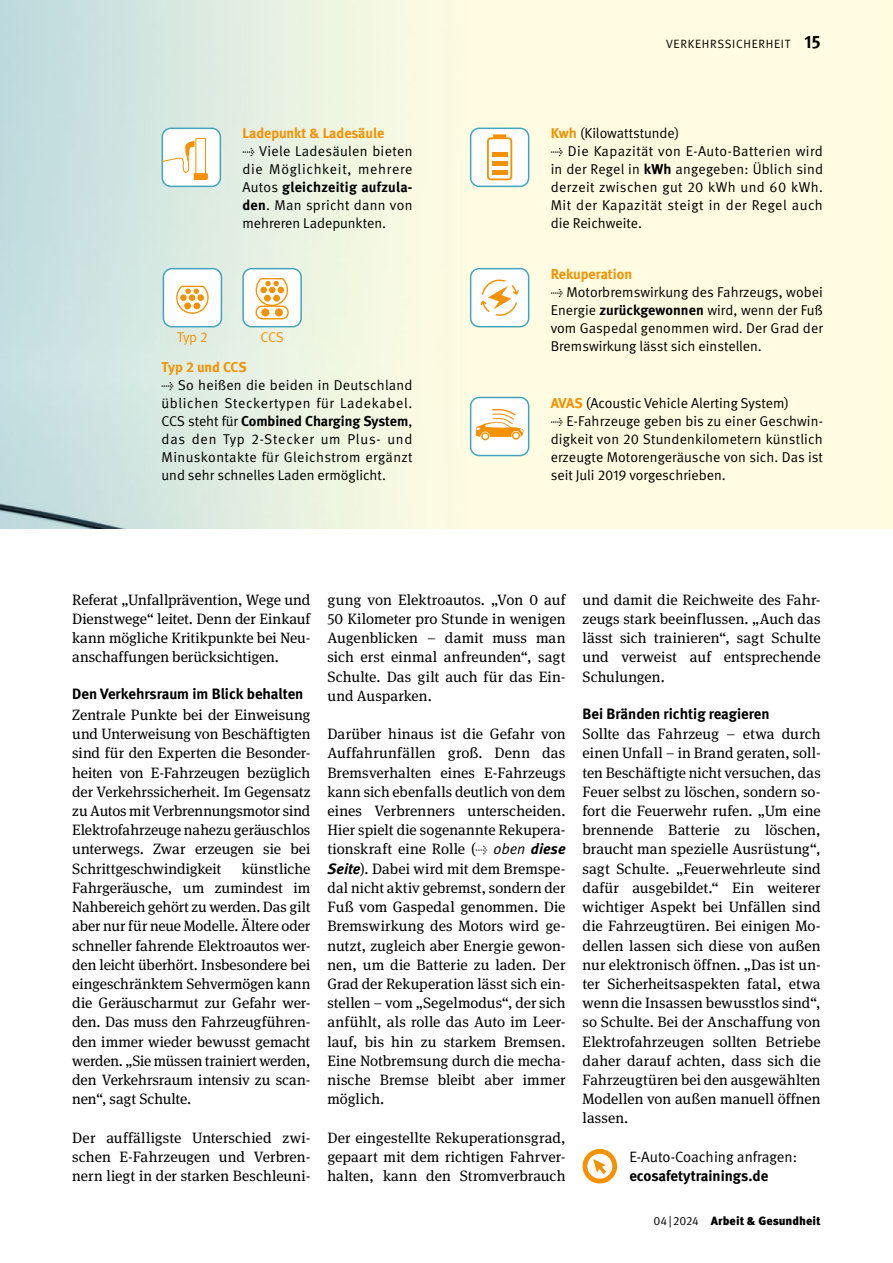
<style>
.page{position:relative;width:893px;height:1263px;background:#fff}
.page>*{position:absolute;margin:0;border:0;box-sizing:border-box;transform-origin:0 0}
._04-Fließtext{font:15px/19.2px "DGUV Meta Serif";color:#000;text-align:justify}
._05-Zwiti{font:700 15px "DGUV Meta";color:#000}
.Webhinweis-Text{font:15px/19.2px "DGUV Meta";color:#000}
.Info-Text{font:14.25px/18px "DGUV Meta";letter-spacing:.01em;color:#000;text-align:justify}
.Info-Text-2{font:700 14.25px "DGUV Meta";color:#f39100}
.Info-Text-3{font:14.25px "DGUV Meta";letter-spacing:-.025em;color:#f39100}
.t1{font:900 12px "Meta Pro";color:#000}
.t2{font:12px "DGUV Meta";letter-spacing:.06em;color:#000}
.s1{font-weight:700}
.s2{font-weight:700;font-size:18px}
.s3{font-weight:700;color:#f39100}
.s4{font-family:"DGUV Meta";font-style:italic}
.s5{font-family:"DGUV Meta";font-weight:700;font-style:italic}
.s6{font-family:"DGUV Meta";font-weight:400}
</style>
<div class="page">
<img style="left:0;top:0;width:893px;height:528px">
<svg style="left:583px;top:1149px;width:34px;height:34px"></svg>
<div style="left:471px;top:397px;width:58px;height:58px;background:#fff;border-radius:9px"></div>
<div style="left:470px;top:397px;width:59px;height:59px;border:2px solid #42a4bf;border-radius:9px"></div>
<svg style="left:476px;top:409px;width:48px;height:31px"></svg>
<div style="left:471px;top:128px;width:58px;height:58px;background:#fff;border-radius:9px"></div>
<div style="left:470px;top:128px;width:59px;height:59px;border:2px solid #42a4bf;border-radius:9px"></div>
<svg style="left:487px;top:137px;width:25px;height:43px"></svg>
<div style="left:492px;top:170px;width:15px;height:5px;background:#f39100"></div>
<div style="left:492px;top:161px;width:15px;height:5px;background:#f39100"></div>
<div style="left:492px;top:152px;width:15px;height:5px;background:#f39100"></div>
<svg style="left:493px;top:134px;width:13px;height:4px"></svg>
<div style="left:471px;top:269px;width:58px;height:58px;background:#fff;border-radius:9px"></div>
<div style="left:470px;top:268px;width:59px;height:59px;border:2px solid #42a4bf;border-radius:9px"></div>
<svg style="left:480px;top:279px;width:39px;height:37px"></svg>
<div style="left:162px;top:128px;width:58px;height:58px;background:#fff;border-radius:9px"></div>
<div style="left:162px;top:128px;width:59px;height:59px;border:2px solid #42a4bf;border-radius:9px"></div>
<div style="left:196px;top:138px;width:10px;height:38px;border:1px solid #f39100"></div>
<div style="left:194px;top:174px;width:13px;height:5px;background:#f39100"></div>
<div style="left:194px;top:173px;width:14px;height:7px;border:1px solid #f39100"></div>
<svg style="left:162px;top:141px;width:32px;height:32px"></svg>
<div style="left:243px;top:269px;width:58px;height:58px;background:#fff;border-radius:9px"></div>
<div style="left:242px;top:268px;width:60px;height:59px;border:2px solid #42a4bf;border-radius:9px"></div>
<svg style="left:256px;top:306px;width:32px;height:13px"></svg>
<div style="left:256px;top:305px;width:33px;height:14px;border:1px solid #f39100;border-radius:6px"></div>
<svg style="left:255px;top:278px;width:34px;height:29px"></svg>
<div style="left:275px;top:308px;width:8px;height:8px;background:#f39100;border-radius:50%"></div>
<div style="left:261px;top:308px;width:8px;height:8px;background:#f39100;border-radius:50%"></div>
<div style="left:163px;top:269px;width:58px;height:58px;background:#fff;border-radius:9px"></div>
<div style="left:163px;top:268px;width:59px;height:59px;border:2px solid #42a4bf;border-radius:9px"></div>
<svg style="left:176px;top:285px;width:33px;height:29px"></svg>
<p class="Info-Text-2" style="left:242px;top:125px;width:143px">Ladepunkt &amp; Ladesäule</p>
<p class="Info-Text" style="left:242px;top:143px;width:172px">→ Viele Ladesäulen bieten die Möglichkeit, mehrere Autos <span class="s1">gleichzeitig aufzula&shy;den</span>. Man spricht dann von mehreren Ladepunkten.</p>
<p class="Info-Text-3" style="left:177px;top:329px;width:32px">Typ 2</p>
<p class="Info-Text-3" style="left:261px;top:329px;width:25px">CCS</p>
<p class="Info-Text-2" style="left:162px;top:359px;width:87px">Typ 2 und CCS</p>
<p class="Info-Text" style="left:162px;top:377px;width:253px">→ So heißen die beiden in Deutschland üblichen Steckertypen für Ladekabel.<br>CCS steht für <span class="s1">Combined Charging System</span>, das den Typ 2-Stecker um Plus- und Minuskontakte für Gleichstrom ergänzt und sehr schnelles Laden ermöglicht.</p>
<p class="t2" style="left:666px;top:37px;width:156px">VERKEHRSSICHERHEIT <span class="s2">15</span></p>
<p class="Info-Text" style="left:551px;top:125px;width:130px"><span class="s3">Kwh</span> (Kilowattstunde)</p>
<p class="Info-Text" style="left:551px;top:143px;width:274px">→ Die Kapazität von E-Auto-Batterien wird in der Regel in <span class="s1">kWh</span> angegeben: Üblich sind derzeit zwischen gut 20 kWh und 60 kWh.<br>Mit der Kapazität steigt in der Regel auch die Reichweite.</p>
<p class="Info-Text-2" style="left:551px;top:266px;width:83px">Rekuperation</p>
<p class="Info-Text" style="left:551px;top:284px;width:274px">→ Motorbremswirkung des Fahrzeugs, wobei Energie <span class="s1">zurückgewonnen</span> wird, wenn der Fuß vom Gaspedal genommen wird. Der Grad der Bremswirkung lässt sich einstellen.</p>
<p class="Info-Text" style="left:551px;top:394px;width:240px"><span class="s3">AVAS</span> (Acoustic Vehicle Alerting System)</p>
<p class="Info-Text" style="left:551px;top:412px;width:274px">→ E-Fahrzeuge geben bis zu einer Geschwin&shy;digkeit von 20 Stundenkilometern künstlich erzeugte Motorengeräusche von sich. Das ist seit Juli 2019 vorgeschrieben.</p>
<p class="_04-Fließtext" style="left:72px;top:590px;width:240px">Referat „Unfallprävention, Wege und Dienstwege“ leitet. Denn der Einkauf kann mögliche Kritikpunkte bei Neu&shy;anschaffungen berücksichtigen.</p>
<p class="_05-Zwiti" style="left:72px;top:685px;width:233px">Den Verkehrsraum im Blick behalten</p>
<p class="_04-Fließtext" style="left:72px;top:706px;width:240px">Zentrale Punkte bei der Einweisung und Unterweisung von Beschäftigten sind für den Experten die Besonder&shy;heiten von E-Fahrzeugen bezüglich der Verkehrssicherheit. Im Gegensatz zu Autos mit Verbrennungsmotor sind Elektrofahrzeuge nahezu geräuschlos unterwegs. Zwar erzeugen sie bei Schrittgeschwindigkeit</p>
<p class="_04-Fließtext" style="left:72px;top:859px;width:240px;text-indent:169px">künstliche Fahrgeräusche, um zumindest im Nahbereich gehört zu werden. Das gilt aber nur für neue Modelle. Ältere oder schneller fahrende Elektroautos wer&shy;den leicht überhört. Insbesondere bei eingeschränktem Sehvermögen kann die Geräuscharmut zur Gefahr wer&shy;den. Das muss den Fahrzeugführen&shy;den immer wieder bewusst gemacht werden. „Sie müssen trainiert werden, den Verkehrsraum intensiv zu scan&shy;nen“, sagt Schulte.</p>
<p class="_04-Fließtext" style="left:72px;top:1128px;width:240px">Der auffälligste Unterschied zwi&shy;schen E-Fahrzeugen und Verbren&shy;nern liegt in der starken Beschleuni-</p>
<p class="_04-Fließtext" style="left:327px;top:590px;width:240px">gung von Elektroautos. „Von 0 auf 50 Kilometer pro Stunde in wenigen Augenblicken – damit muss man sich erst einmal anfreunden“, sagt Schulte. Das gilt auch für das Ein&shy;und Ausparken.</p>
<p class="_04-Fließtext" style="left:327px;top:725px;width:240px">Darüber hinaus ist die Gefahr von Auffahrunfällen groß. Denn das Bremsverhalten eines E-Fahrzeugs kann sich ebenfalls deutlich von dem eines Verbrenners unterscheiden.<br>Hier spielt die sogenannte Rekupera&shy;tionskraft eine Rolle (→ <span class="s4">oben</span> <span class="s5">diese Seite</span>). Dabei wird mit dem Bremspe&shy;dal nicht aktiv gebremst, sondern der Fuß vom Gaspedal genommen. Die Bremswirkung des Motors wird ge&shy;nutzt, zugleich aber Energie gewon&shy;nen, um die Batterie zu laden. Der Grad der Rekuperation lässt sich ein&shy;stellen – vom „Segelmodus“, der sich anfühlt, als rolle das Auto im Leer&shy;lauf, bis hin zu starkem Bremsen.<br>Eine Notbremsung durch die mecha&shy;nische Bremse bleibt aber immer möglich.</p>
<p class="_04-Fließtext" style="left:327px;top:1128px;width:240px">Der eingestellte Rekuperationsgrad, gepaart mit dem richtigen Fahrver&shy;halten, kann den Stromverbrauch</p>
<p class="_04-Fließtext" style="left:583px;top:590px;width:240px">und damit die Reichweite des Fahr&shy;zeugs stark beeinflussen. „Auch das lässt sich trainieren“, sagt Schulte und verweist auf entsprechende Schulungen.</p>
<p class="_05-Zwiti" style="left:583px;top:704px;width:188px">Bei Bränden richtig reagieren</p>
<p class="_04-Fließtext" style="left:583px;top:725px;width:240px">Sollte das Fahrzeug – etwa durch einen Unfall – in Brand geraten, soll&shy;ten Beschäftigte nicht versuchen, das Feuer selbst zu löschen, sondern so&shy;fort die Feuerwehr rufen. „Um eine brennende Batterie zu löschen, braucht man spezielle Ausrüstung“, sagt Schulte. „Feuerwehrleute sind dafür ausgebildet.“ Ein weiterer wichtiger Aspekt bei Unfällen sind die Fahrzeugtüren. Bei einigen Mo&shy;dellen lassen sich diese von außen nur elektronisch öffnen. „Das ist un&shy;ter Sicherheitsaspekten fatal, etwa wenn die Insassen bewusstlos sind“, so Schulte. Bei der Anschaffung von Elektrofahrzeugen sollten Betriebe daher darauf achten, dass sich die Fahrzeugtüren bei den ausgewählten Modellen von außen manuell öffnen lassen.</p>
<p class="Webhinweis-Text" style="left:629px;top:1147px;width:169px">E-Auto-Coaching anfragen: <span class="s1">ecosafetytrainings.de</span></p>
<p class="t1" style="left:654px;top:1213px;width:169px"><span class="s6">04|2024</span> Arbeit &amp; Gesundheit</p>
</div>
